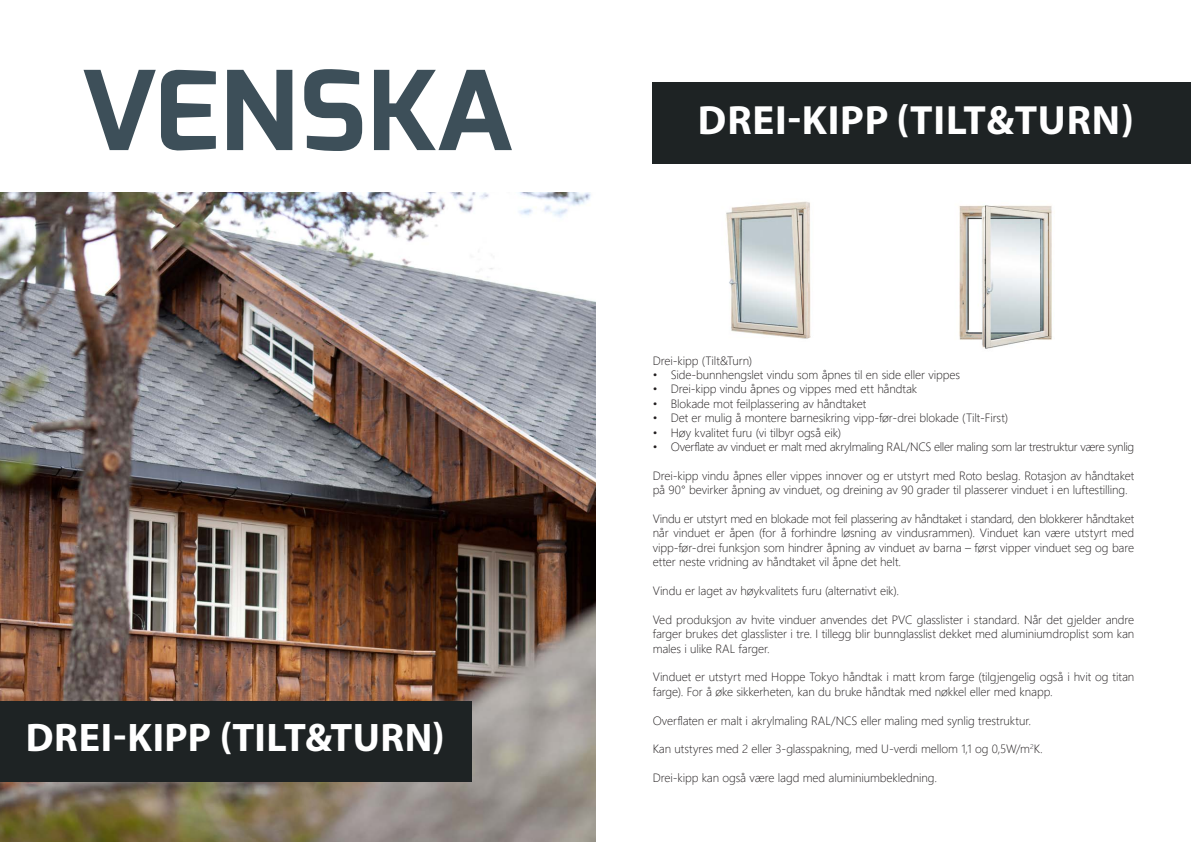
<style>
.page{position:relative;width:1191px;height:842px;background:#fff}
.page>*{position:absolute;margin:0;border:0;box-sizing:border-box;transform-origin:0 0}
.t1{font:700 41px "Myriad Pro";letter-spacing:.02em;color:#fff}
.t2{font:700 40px "Myriad Pro";letter-spacing:.015em;color:#fff}
.t3{font:300 12px/14.4px "Segoe UI";letter-spacing:-.01em;color:#231f20}
.t4{font:300 12px "Segoe UI";letter-spacing:-.03em;color:#231f20}
</style>
<div class="page">
<svg style="left:84px;top:70px;width:132px;height:81px"></svg>
<svg style="left:227px;top:70px;width:65px;height:80px"></svg>
<svg style="left:304px;top:69px;width:58px;height:82px"></svg>
<svg style="left:374px;top:70px;width:138px;height:80px"></svg>
<img style="left:0;top:193px;width:595px;height:649px">
<div style="left:0;top:701px;width:471px;height:80px;background:#1e2324"></div>
<div style="left:652px;top:83px;width:539px;height:81px;background:#1e2324"></div>
<img style="left:726px;top:201px;width:85px;height:138px">
<img style="left:959px;top:205px;width:93px;height:144px">
<p class="t2" style="left:26px;top:711px;width:420px">DREI-KIPP (TILT&amp;TURN)</p>
<p class="t1" style="left:698px;top:93px;width:437px">DREI-KIPP (TILT&amp;TURN)</p>
<p class="t3" style="left:652px;top:352px;width:101px">Drei-kipp (Tilt&amp;Turn)</p>
<p class="t3" style="left:652px;top:366px;width:309px">• Side-bunnhengslet vindu som åpnes til en side eller vippes</p>
<p class="t3" style="left:652px;top:381px;width:266px">• Drei-kipp vindu åpnes og vippes med ett håndtak</p>
<p class="t3" style="left:652px;top:395px;width:215px">• Blokade mot feilplassering av håndtaket</p>
<p class="t3" style="left:652px;top:409px;width:357px">• Det er mulig å montere barnesikring vipp-før-drei blokade (Tilt-First)</p>
<p class="t3" style="left:652px;top:424px;width:190px">• Høy kvalitet furu (vi tilbyr også eik)</p>
<p class="t4" style="left:652px;top:435px;width:483px">• Overflate av vinduet er malt med akrylmaling RAL/NCS eller maling som lar trestruktur være synlig</p>
<p class="t3" style="left:652px;top:467px;width:483px">Drei-kipp vindu åpnes eller vippes innover og er utstyrt med Roto beslag. Rotasjon av håndtaket på 90° bevirker åpning av vinduet, og dreining av 90 grader til plasserer vinduet i en luftestilling.</p>
<p class="t3" style="left:652px;top:510px;width:483px;text-align:justify">Vindu er utstyrt med en blokade mot feil plassering av håndtaket i standard, den blokkerer håndtaket når vinduet er åpen (for å forhindre løsning av vindusrammen). Vinduet kan være utstyrt med vipp-før-drei funksjon som hindrer åpning av vinduet av barna – først vipper vinduet seg og bare etter neste vridning av håndtaket vil åpne det helt.</p>
<p class="t3" style="left:652px;top:582px;width:248px">Vindu er laget av høykvalitets furu (alternativt eik).</p>
<p class="t3" style="left:652px;top:611px;width:483px;text-align:justify">Ved produksjon av hvite vinduer anvendes det PVC glasslister i standard. Når det gjelder andre farger brukes det glasslister i tre. I tillegg blir bunnglasslist dekket med aluminiumdroplist som kan males i ulike RAL farger.</p>
<p class="t3" style="left:652px;top:669px;width:483px">Vinduet er utstyrt med Hoppe Tokyo håndtak i matt krom farge (tilgjengelig også i hvit og titan farge). For å øke sikkerheten, kan du bruke håndtak med nøkkel eller med knapp.</p>
<p class="t3" style="left:652px;top:712px;width:380px">Overflaten er malt i akrylmaling RAL/NCS eller maling med synlig trestruktur.</p>
<p class="t3" style="left:652px;top:741px;width:391px">Kan utstyres med 2 eller 3-glasspakning, med U-verdi mellom 1,1 og 0,5W/m<sup>2</sup>K.</p>
<p class="t3" style="left:652px;top:769px;width:286px">Drei-kipp kan også være lagd med aluminiumbekledning.</p>
</div>
